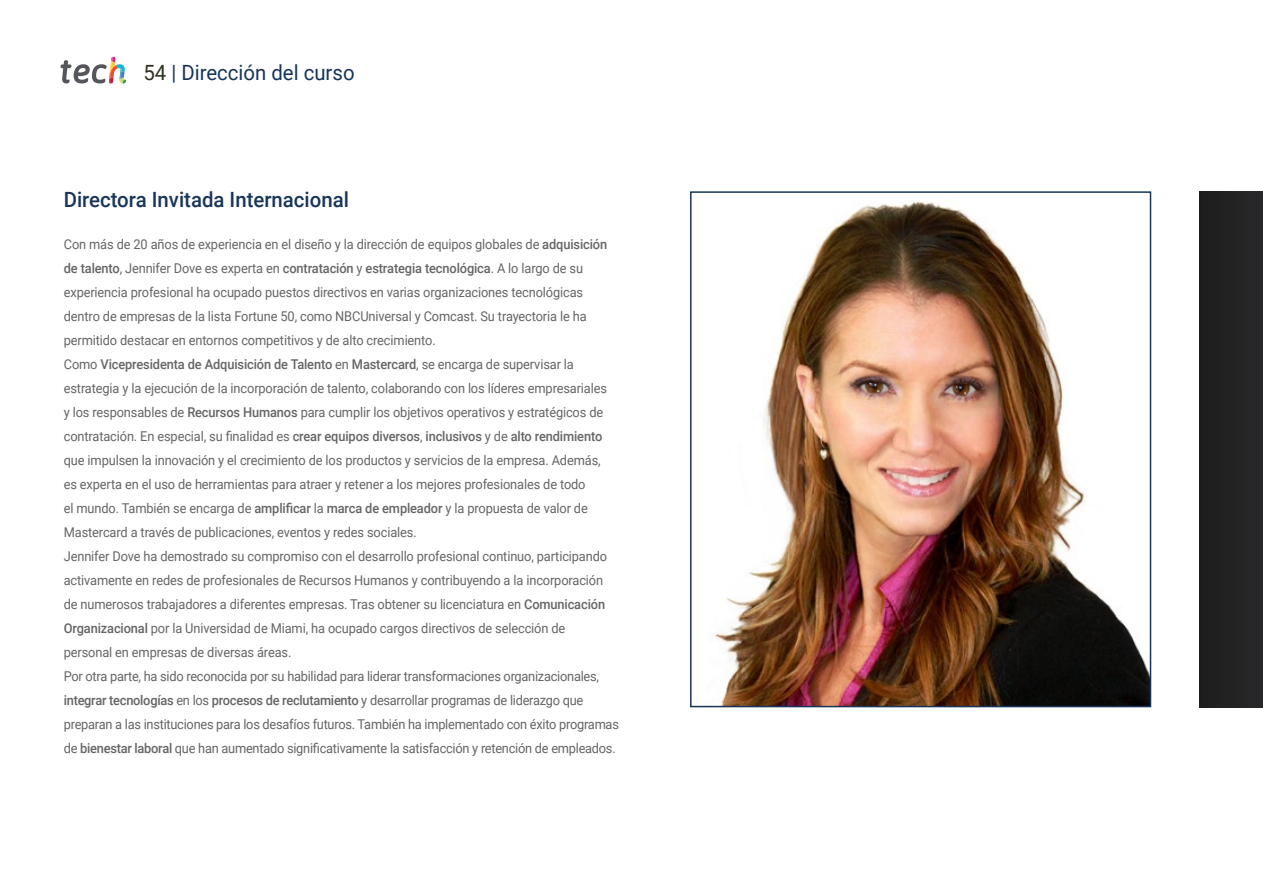
<style>
.page{position:relative;width:1263px;height:893px;background:#fff}
.page>*{position:absolute;margin:0;border:0;box-sizing:border-box;transform-origin:0 0}
.t1{font:500 21px "Roboto";color:#19355b}
.t2{font:21px "Roboto";color:#17355b}
.t3{font:13.5px/24px "Roboto";letter-spacing:-.01em;color:#656565;scale:.95 1}
.s1{color:#312e20}
.s2{font-weight:500}
</style>
<div class="page">
<svg style="left:61px;top:57px;width:65px;height:27px"></svg>
<div style="left:1199px;top:191px;width:64px;height:516px;background:#222223"></div>
<img style="left:715px;top:201px;width:433px;height:503px">
<div style="left:690px;top:191px;width:461px;height:516px;border:2px solid #17355b"></div>
<h1 class="t2" style="left:144px;top:57px;width:213px"><span class="s1">54</span> | Dirección del curso</h1>
<h1 class="t1" style="left:64px;top:185px;width:287px">Directora Invitada Internacional</h1>
<p class="t3" style="left:64px;top:231px;width:586px">Con más de 20 años de experiencia en el diseño y la dirección de equipos globales de <span class="s2">adquisición de talento</span>, Jennifer Dove es experta en <span class="s2">contratación</span> y <span class="s2">estrategia tecnológica</span>. A lo largo de su experiencia profesional ha ocupado puestos directivos en varias organizaciones tecnológicas dentro de empresas de la lista Fortune 50, como NBCUniversal y Comcast. Su trayectoria le ha permitido destacar en entornos competitivos y de alto crecimiento.<br>Como <span class="s2">Vicepresidenta de Adquisición de Talento</span> en <span class="s2">Mastercard</span>, se encarga de supervisar la estrategia y la ejecución de la incorporación de talento, colaborando con los líderes empresariales<br>y los responsables de <span class="s2">Recursos Humanos</span> para cumplir los objetivos operativos y estratégicos de contratación. En especial, su finalidad es <span class="s2">crear equipos diversos</span>, <span class="s2">inclusivos</span> y de <span class="s2">alto rendimiento </span>que impulsen la innovación y el crecimiento de los productos y servicios de la empresa. Además,<br>es experta en el uso de herramientas para atraer y retener a los mejores profesionales de todo<br>el mundo. También se encarga de <span class="s2">amplificar</span> la <span class="s2">marca de empleador</span> y la propuesta de valor de Mastercard a través de publicaciones, eventos y redes sociales.<br>Jennifer Dove ha demostrado su compromiso con el desarrollo profesional continuo, participando activamente en redes de profesionales de Recursos Humanos y contribuyendo a la incorporación de numerosos trabajadores a diferentes empresas. Tras obtener su licenciatura en <span class="s2">Comunicación Organizacional</span> por la Universidad de Miami, ha ocupado cargos directivos de selección de<br>personal en empresas de diversas áreas.<br>Por otra parte, ha sido reconocida por su habilidad para liderar transformaciones organizacionales, <span class="s2">integrar tecnologías</span> en los <span class="s2">procesos de reclutamiento</span> y desarrollar programas de liderazgo que preparan a las instituciones para los desafíos futuros. También ha implementado con éxito programas de <span class="s2">bienestar laboral</span> que han aumentado significativamente la satisfacción y retención de empleados.</p>
</div>
